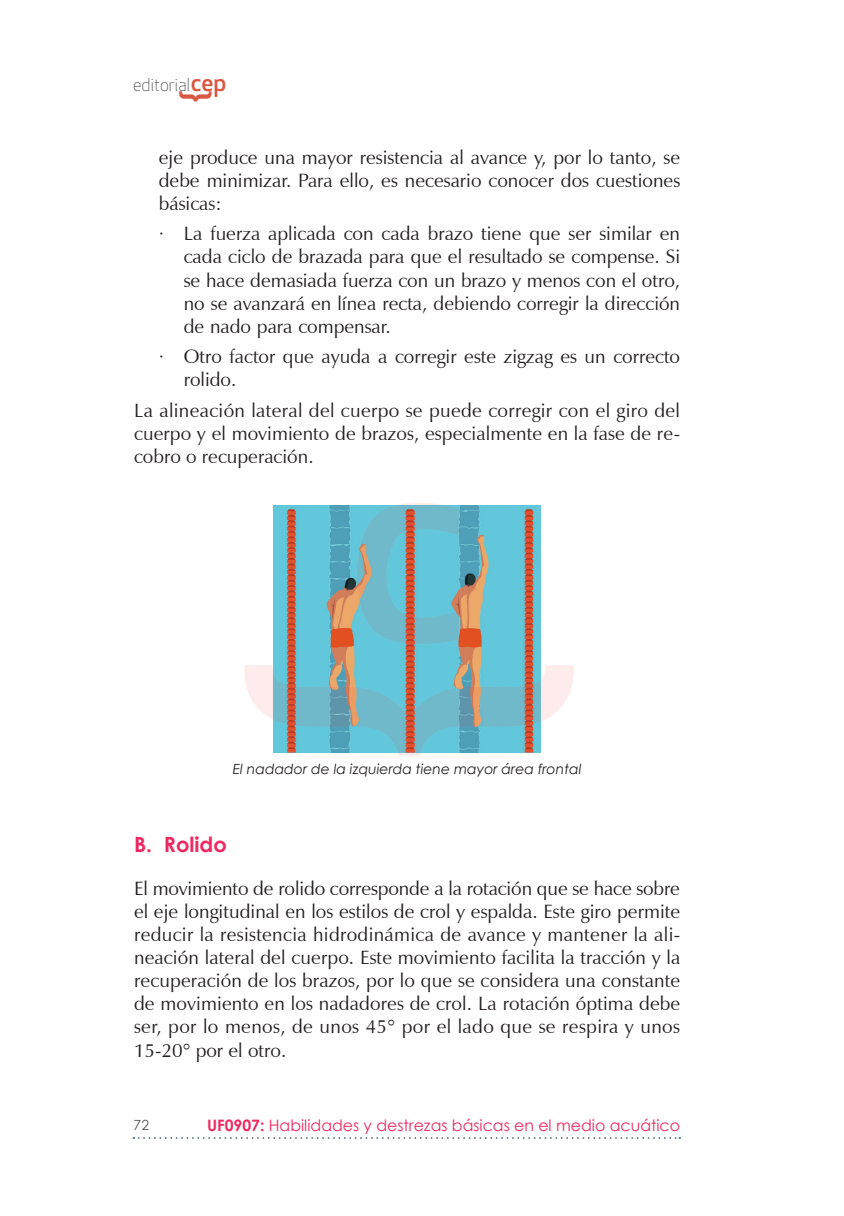
<style>
.page{position:relative;width:844px;height:1216px;background:#fff}
.page>*{position:absolute;margin:0;border:0;box-sizing:border-box;transform-origin:0 0}
.t1{font:700 36.23px "Frutiger Linotype";color:#d95842;scale:.91 1}
.t2{font:500 23.45px "Apex New";color:#d95842}
.A{font:700 21px "Century Gothic";color:#ed2961}
.comun{font:19.25px/23.1px "Zapf Humanist 601 BT";letter-spacing:.005em;color:#231f20;text-align:justify}
.guion_2{font:19.25px/23.1px "Zapf Humanist 601 BT";color:#231f20;text-align:justify}
.guion_1{font:19.25px/23.1px "Zapf Humanist 601 BT";color:#231f20;text-align:justify}
.t3{font:300 17.5px "Apex New";letter-spacing:-.01em;color:#231f20;scale:.95 1}
.t4{font:15.75px "Century Gothic";color:#ed2961}
.imagen{font:italic 14px "Century Gothic";color:#231f20}
.t5{font:14px "Century Gothic";color:#57585a}
.s1{font-family:"Palatino Linotype"}
.s2{font-weight:700}
</style>
<div class="page">
<svg style="left:133px;top:1137px;width:547px;height:1px"></svg>
<img style="left:244px;top:503px;width:330px;height:253px">
<p class="t3" style="left:133px;top:73px;width:62px">editorial</p>
<h1 class="t1" style="left:219px;top:91px;width:14px;rotate:90deg">}</h1>
<p class="t2" style="left:191px;top:67px;width:37px">cep</p>
<p class="guion_1" style="left:159px;top:145px;width:522px">eje produce una mayor resistencia al avance y, por lo tanto, se debe minimizar. Para ello, es necesario conocer dos cuestiones básicas:</p>
<p class="guion_2" style="left:184px;top:222px;width:498px;text-indent:-25px">∙ La fuerza aplicada con cada brazo tiene que ser similar en cada ciclo de brazada para que el resultado se compense. Si se hace demasiada fuerza con un brazo y menos con el otro, no se avanzará en línea recta, debiendo corregir la dirección de nado para compensar.</p>
<p class="guion_2" style="left:184px;top:345px;width:498px;text-indent:-25px">∙ Otro factor que ayuda a corregir este zigzag es un correcto rolido.</p>
<p class="comun" style="left:134px;top:399px;width:547px">La alineación lateral del cuerpo se puede corregir con el giro del cuerpo y el movimiento de brazos, especialmente en la fase de re&shy;cobro o recuperación.</p>
<p class="imagen" style="left:233px;top:759px;width:350px">El nadador de la izquierda tiene mayor área frontal</p>
<p class="A" style="left:134px;top:828px;width:94px">B. Rolido</p>
<p class="comun" style="left:134px;top:876px;width:547px">El movimiento de rolido corresponde a la rotación que se hace sobre el eje longitudinal en los estilos de crol y espalda. Este giro permite reducir la resistencia hidrodinámica de avance y mantener la ali&shy;neación lateral del cuerpo. Este movimiento facilita la tracción y la recuperación de los brazos, por lo que se considera una constante de movimiento en los nadadores de crol. La rotación óptima debe ser, por lo menos, de unos 45<span class="s1">°</span> por el lado que se respira y unos 15-20<span class="s1">°</span> por el otro.</p>
<p class="t5" style="left:134px;top:1114px;width:17px">72</p>
<p class="t4" style="left:207px;top:1113px;width:474px"><span class="s2">UF0907:</span> Habilidades y destrezas básicas en el medio acuático</p>
</div>
